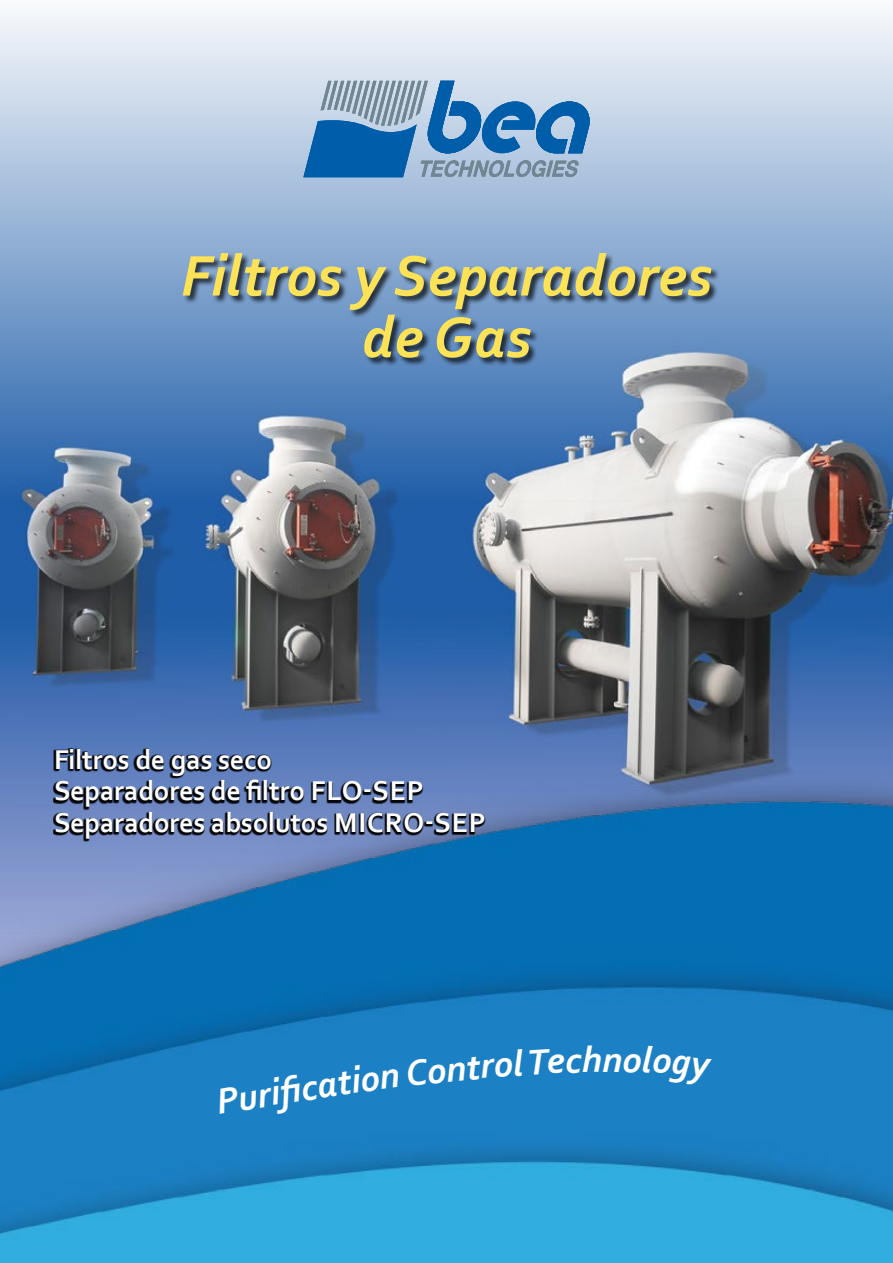
<style>
.page{position:relative;width:893px;height:1263px;background:#fff}
.page>*{position:absolute;margin:0;border:0;box-sizing:border-box;transform-origin:0 0}
.t1{font:italic 700 60px/61.5px "Corbel";color:#fce256;text-align:center}
.t2{font:italic 700 37.5px "Corbel";color:#fff}
.t3{font:700 28.5px/31.5px "Corbel";letter-spacing:-.01em;color:#fff}
</style>
<div class="page">
<img style="left:0;top:502px;width:893px;height:269px">
<svg style="left:0;top:12px;width:893px;height:490px;background:#9ab3d2"></svg>
<img style="left:0;top:771px;width:893px;height:492px">
<div style="left:53px;top:748px;width:433px;height:93px;background:#000;opacity:.96"></div>
<svg style="left:303px;top:81px;width:289px;height:96px;background:#6d9cc4"></svg>
<div style="left:183px;top:252px;width:538px;height:114px;background:#000;opacity:.71"></div>
<svg style="left:216px;top:1087px;width:43px;height:27px"></svg>
<div style="left:379px;top:1045px;width:222px;height:44px;background:#1b80c4"></div>
<div style="left:624px;top:1046px;width:88px;height:39px;background:#1b80c4"></div>
<h1 class="t1" style="left:181px;top:243px;width:533px">Filtros y Separadores de Gas</h1>
<p class="t3" style="left:54px;top:743px;width:433px">Filtros de gas seco<br>Separadores de filtro FLO-SEP<br>Separadores absolutos MICRO-SEP</p>
<h2 class="t2" style="left:254px;top:1072px;width:62px;rotate:-9deg">rifc</h2>
<h2 class="t2" style="left:314px;top:1063px;width:64px;rotate:-8deg">atio</h2>
<h2 class="t2" style="left:602px;top:1036px;width:22px">n</h2>
</div>
